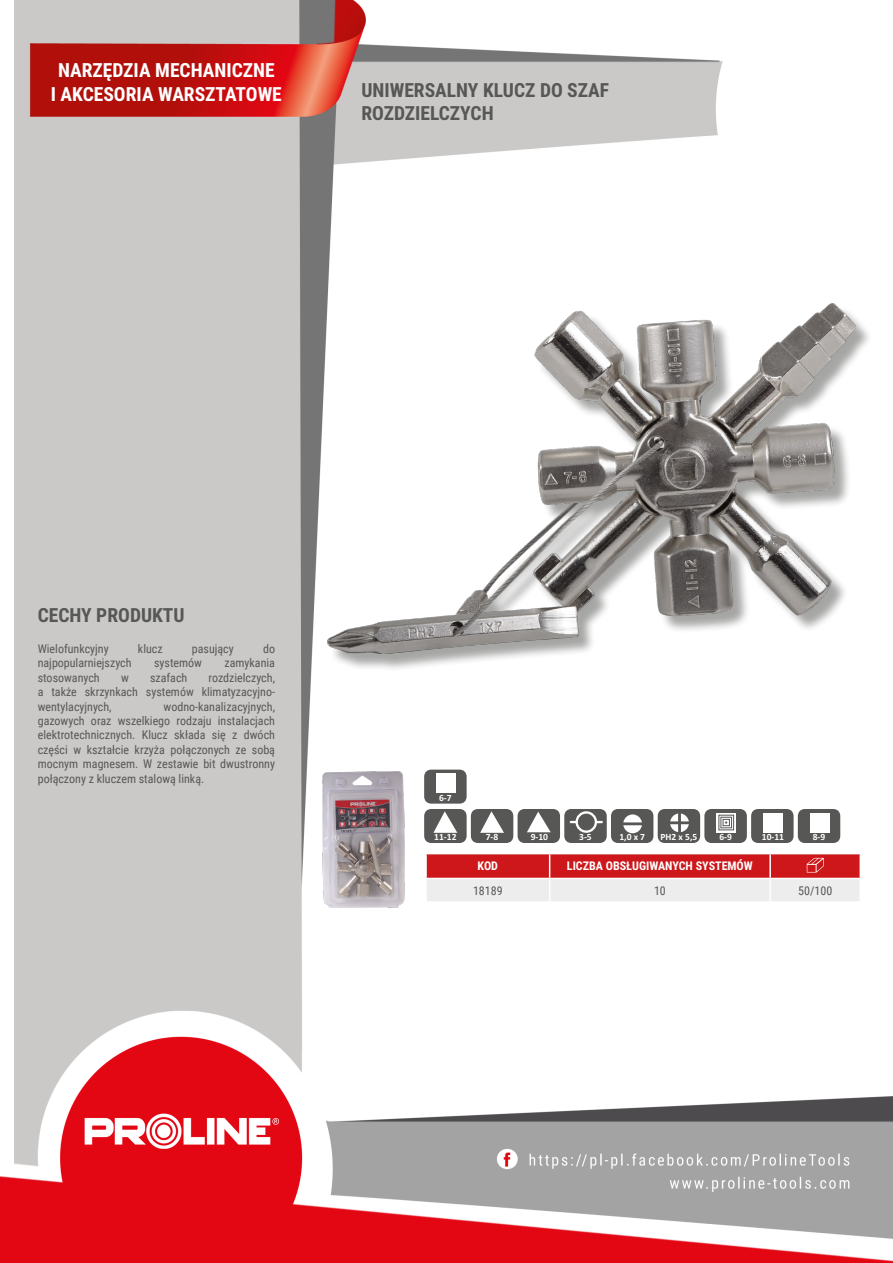
<style>
.page{position:relative;width:893px;height:1263px;background:#fff}
.page>*{position:absolute;margin:0;border:0;box-sizing:border-box;transform-origin:0 0}
.NagĹ_Ăłwek{font:700 19.5px/23.4px "Roboto Condensed";color:#fff;text-align:center}
.Lewo_bez_dzielenia{font:700 19.5px/23.4px "Roboto Condensed";color:#575756}
.MateriaĹ__CECHY{font:700 19.5px "Roboto Condensed";color:#575756}
.Opisy{font:12px/14.4px "Roboto Condensed";color:#575756;text-align:justify}
.Ĺšrodek_bez_dzieleni{font:700 12px "Roboto Condensed";color:#fff}
.Center{font:12px "Roboto Condensed";color:#575756}
.Indeks{font:12px "Roboto Condensed";color:#575756}
.Tabelka_nagĹ_Ăłwek{font:700 12px "Roboto Condensed";color:#fff}
.t1{font:700 9.6px "Calibri Profix";color:#fff}
</style>
<div class="page">
<img style="left:0;top:0;width:893px;height:1263px">
<div style="left:330px;top:306px;width:543px;height:366px;background:#1d1d1b;opacity:.4"></div>
<img style="left:327px;top:303px;width:528px;height:351px">
<hr style="left:425px;top:854px;width:2px;height:24px;background:#fff">
<hr style="left:425px;top:879px;width:2px;height:22px;background:#fff">
<hr style="left:425px;top:853px;width:125px;height:1px;background:#fff">
<hr style="left:425px;top:878px;width:125px;height:1px;background:#fff">
<hr style="left:425px;top:901px;width:125px;height:2px;background:#fff">
<hr style="left:550px;top:901px;width:220px;height:2px;background:#fff">
<hr style="left:770px;top:901px;width:91px;height:2px;background:#fff">
<svg style="left:426px;top:853px;width:435px;height:48px;background:#de8789"></svg>
<div style="left:424px;top:809px;width:43px;height:34px;background:#575756;border-radius:7px"></div>
<svg style="left:433px;top:811px;width:24px;height:22px"></svg>
<div style="left:471px;top:809px;width:42px;height:34px;background:#575756;border-radius:7px"></div>
<svg style="left:480px;top:811px;width:24px;height:22px"></svg>
<div style="left:518px;top:809px;width:42px;height:34px;background:#575756;border-radius:7px"></div>
<svg style="left:527px;top:812px;width:24px;height:20px"></svg>
<div style="left:564px;top:809px;width:43px;height:34px;background:#575756;border-radius:7px"></div>
<div style="left:575px;top:811px;width:22px;height:22px;border:2px solid #fff;border-radius:50%"></div>
<svg style="left:596px;top:821px;width:6px;height:2px"></svg>
<div style="left:611px;top:809px;width:42px;height:34px;background:#575756;border-radius:7px"></div>
<svg style="left:623px;top:814px;width:19px;height:19px"></svg>
<div style="left:658px;top:809px;width:42px;height:34px;background:#575756;border-radius:7px"></div>
<svg style="left:670px;top:813px;width:19px;height:19px"></svg>
<div style="left:704px;top:809px;width:43px;height:34px;background:#575756;border-radius:7px"></div>
<svg style="left:716px;top:813px;width:20px;height:19px"></svg>
<svg style="left:718px;top:814px;width:16px;height:17px"></svg>
<div style="left:751px;top:809px;width:43px;height:34px;background:#575756;border-radius:7px"></div>
<div style="left:763px;top:813px;width:20px;height:20px;background:#fff"></div>
<div style="left:798px;top:809px;width:42px;height:34px;background:#575756;border-radius:7px"></div>
<div style="left:810px;top:813px;width:19px;height:20px;background:#fff"></div>
<div style="left:424px;top:769px;width:43px;height:35px;background:#575756;border-radius:7px"></div>
<div style="left:436px;top:773px;width:20px;height:20px;background:#fff"></div>
<img style="left:322px;top:772px;width:83px;height:136px">
<p class="NagĹ_Ăłwek" style="left:51px;top:58px;width:233px">NARZĘDZIA MECHANICZNE<br>I AKCESORIA WARSZTATOWE</p>
<p class="Lewo_bez_dzielenia" style="left:361px;top:77px;width:249px">UNIWERSALNY KLUCZ DO SZAF<br>ROZDZIELCZYCH</p>
<p class="MateriaĹ__CECHY" style="left:38px;top:601px;width:148px">CECHY PRODUKTU</p>
<p class="Opisy" style="left:38px;top:641px;width:73px">Wielofunkcyjny</p>
<p class="Opisy" style="left:138px;top:641px;width:26px">klucz</p>
<p class="Opisy" style="left:192px;top:641px;width:43px">pasujący</p>
<p class="Opisy" style="left:263px;top:641px;width:13px">do</p>
<p class="Opisy" style="left:38px;top:655px;width:95px">najpopularniejszych</p>
<p class="Opisy" style="left:154px;top:655px;width:49px">systemów</p>
<p class="Opisy" style="left:224px;top:655px;width:52px">zamykania</p>
<p class="Opisy" style="left:38px;top:670px;width:64px">stosowanych</p>
<p class="Opisy" style="left:121px;top:670px;width:9px">w</p>
<p class="Opisy" style="left:150px;top:670px;width:39px">szafach</p>
<p class="Opisy" style="left:38px;top:670px;width:239px;text-indent:171px">rozdzielczych, a także skrzynkach systemów klimatyzacyjno&shy;wentylacyjnych,</p>
<p class="Opisy" style="left:38px;top:699px;width:239px;text-indent:126px">wodno-kanalizacyjnych, gazowych oraz wszelkiego rodzaju instalacjach elektrotechnicznych. Klucz składa się z dwóch części w kształcie krzyża połączonych ze sobą mocnym magnesem. W zestawie bit dwustronny połączony z kluczem stalową linką.</p>
<p class="t1" style="left:439px;top:791px;width:14px">6-7</p>
<p class="t1" style="left:434px;top:831px;width:24px">11-12</p>
<p class="t1" style="left:486px;top:831px;width:14px">7-8</p>
<p class="t1" style="left:531px;top:831px;width:19px">9-10</p>
<p class="t1" style="left:579px;top:831px;width:14px">3-5</p>
<p class="t1" style="left:619px;top:831px;width:27px">1,0 x 7</p>
<p class="t1" style="left:660px;top:831px;width:38px">PH2 x 5,5</p>
<p class="t1" style="left:719px;top:831px;width:14px">6-9</p>
<p class="t1" style="left:762px;top:831px;width:24px">10-11</p>
<p class="t1" style="left:813px;top:831px;width:14px">8-9</p>
<p class="Tabelka_nagĹ_Ăłwek" style="left:478px;top:858px;width:22px">KOD</p>
<p class="Ĺšrodek_bez_dzieleni" style="left:567px;top:858px;width:187px">LICZBA OBSŁUGIWANYCH SYSTEMÓW</p>
<p class="Indeks" style="left:473px;top:882px;width:31px">18189</p>
<p class="Center" style="left:654px;top:882px;width:13px">10</p>
<p class="Center" style="left:798px;top:882px;width:36px">50/100</p>
</div>
